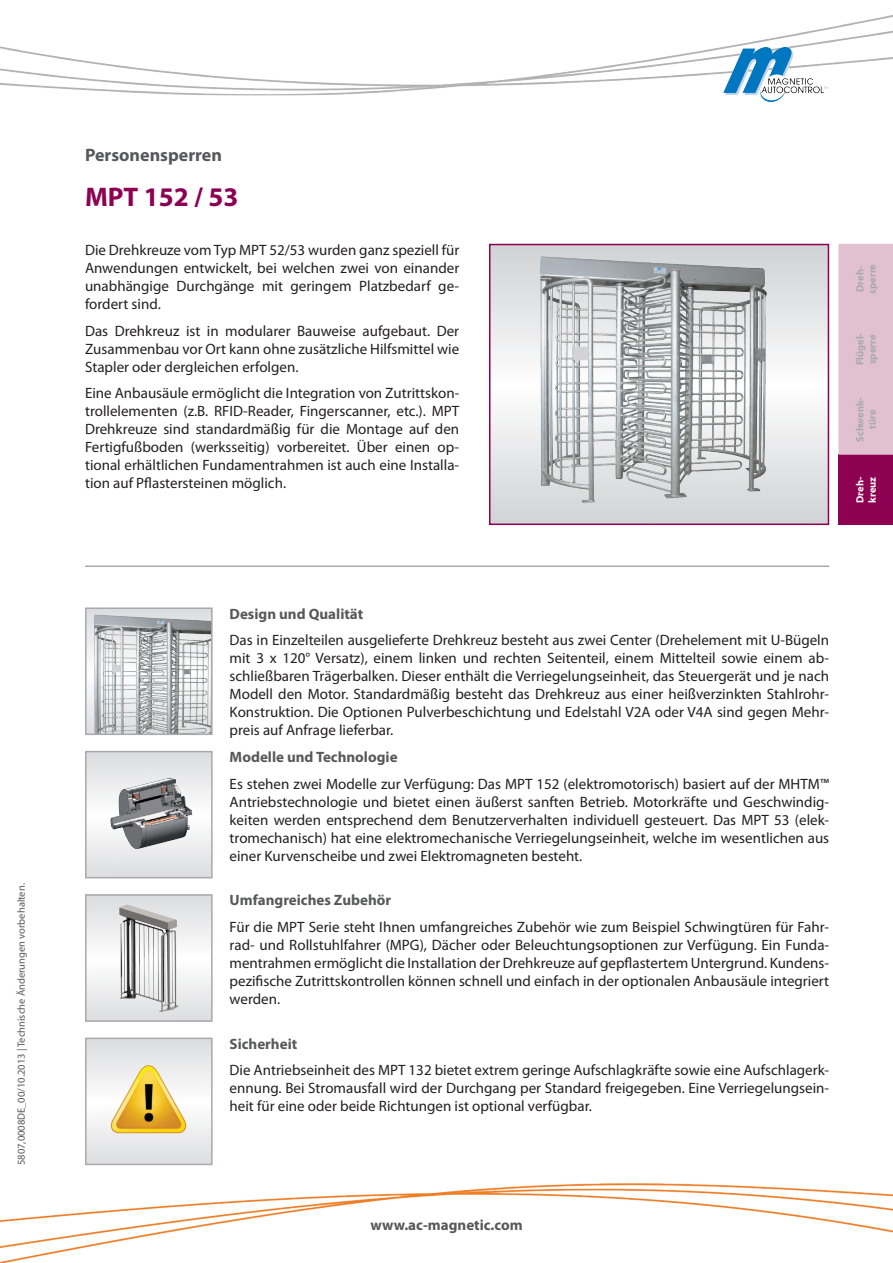
<style>
.page{position:relative;width:893px;height:1263px;background:#fff}
.page>*{position:absolute;margin:0;border:0;box-sizing:border-box;transform-origin:0 0}
.t1{font:700 27px "Myriad Pro";color:#8d0052}
.t2{font:700 18px "Myriad Pro";color:#57585a}
.t3{font:15px/18px "Myriad Pro";color:#231f20;text-align:justify}
.t4{font:700 15px "Myriad Pro";color:#57585a}
.t5{font:10.5px "Myriad Pro";color:#57585a}
.t6{font:700 10.35px/12.5px "Myriad Pro";color:#a8a9ad}
.t7{font:700 10.35px/12.5px "Myriad Pro";color:#fff}
</style>
<div class="page">
<svg style="left:88px;top:1040px;width:122px;height:122px"></svg>
<img style="left:96px;top:1059px;width:106px;height:85px">
<div style="left:85px;top:1037px;width:128px;height:128px;border:2px solid #a8a9ad"></div>
<svg style="left:88px;top:897px;width:122px;height:122px"></svg>
<img style="left:119px;top:905px;width:59px;height:106px">
<div style="left:85px;top:894px;width:128px;height:128px;border:2px solid #a8a9ad"></div>
<img style="left:0;top:1183px;width:893px;height:80px">
<svg style="left:492px;top:247px;width:334px;height:275px"></svg>
<img style="left:506px;top:247px;width:306px;height:275px">
<div style="left:489px;top:244px;width:340px;height:281px;border:2px solid #8d0052"></div>
<img style="left:0;top:15px;width:893px;height:80px">
<img style="left:723px;top:48px;width:105px;height:54px">
<img style="left:88px;top:610px;width:122px;height:122px">
<div style="left:85px;top:607px;width:128px;height:128px;border:2px solid #a8a9ad"></div>
<img style="left:88px;top:754px;width:122px;height:121px">
<div style="left:85px;top:751px;width:128px;height:127px;border:2px solid #a8a9ad"></div>
<hr style="left:85px;top:565px;width:744px;height:2px;background:#a8a9ad">
<div style="left:838px;top:455px;width:55px;height:70px;background:#8d0052"></div>
<div style="left:838px;top:244px;width:55px;height:211px;background:#e1c1d0"></div>
<p class="t5" style="left:15px;top:1165px;width:283px;rotate:-90deg">5807,0008DE_00/10.2013 | Technische Änderungen vorbehalten.</p>
<p class="t2" style="left:85px;top:143px;width:138px">Personensperren</p>
<h1 class="t1" style="left:85px;top:179px;width:155px">MPT 152 / 53</h1>
<p class="t3" style="left:85px;top:241px;width:376px">Die Drehkreuze vom Typ MPT 52/53 wurden ganz speziell für Anwendungen entwickelt, bei welchen zwei von einander unabhängige Durchgänge mit geringem Platzbedarf ge&shy;fordert sind.</p>
<p class="t3" style="left:85px;top:321px;width:376px">Das Drehkreuz ist in modularer Bauweise aufgebaut. Der Zusammenbau vor Ort kann ohne zusätzliche Hilfsmittel wie Stapler oder dergleichen erfolgen.</p>
<p class="t3" style="left:85px;top:384px;width:376px">Eine Anbausäule ermöglicht die Integration von Zutrittskon&shy;trollelementen (z.B. RFID-Reader, Fingerscanner, etc.). MPT Drehkreuze sind standardmäßig für die Montage auf den Fertigfußboden (werksseitig) vorbereitet. Über einen op&shy;tional erhältlichen Fundamentrahmen ist auch eine Installa&shy;tion auf Pflastersteinen möglich.</p>
<p class="t6" style="left:853px;top:294px;width:31px;rotate:-90deg">Dreh&shy;sperre</p>
<p class="t6" style="left:853px;top:365px;width:34px;rotate:-90deg">Flügel&shy;sperre</p>
<p class="t6" style="left:853px;top:442px;width:46px;text-align:center;rotate:-90deg">Schwenk&shy;türe</p>
<p class="t7" style="left:853px;top:503px;width:28px;rotate:-90deg">Dreh&shy;kreuz</p>
<p class="t4" style="left:230px;top:604px;width:135px">Design und Qualität</p>
<p class="t3" style="left:230px;top:631px;width:601px">Das in Einzelteilen ausgelieferte Drehkreuz besteht aus zwei Center (Drehelement mit U-Bügeln mit 3 x 120° Versatz), einem linken und rechten Seitenteil, einem Mittelteil sowie einem ab&shy;schließbaren Trägerbalken. Dieser enthält die Verriegelungseinheit, das Steuergerät und je nach Modell den Motor. Standardmäßig besteht das Drehkreuz aus einer heißverzinkten Stahlrohr-Konstruktion. Die Optionen Pulverbeschichtung und Edelstahl V2A oder V4A sind gegen Mehr&shy;preis auf Anfrage lieferbar.</p>
<p class="t4" style="left:230px;top:747px;width:169px">Modelle und Technologie</p>
<p class="t3" style="left:230px;top:774px;width:601px">Es stehen zwei Modelle zur Verfügung: Das MPT 152 (elektromotorisch) basiert auf der MHTM™ Antriebstechnologie und bietet einen äußerst sanften Betrieb. Motorkräfte und Geschwindig&shy;keiten werden entsprechend dem Benutzerverhalten individuell gesteuert. Das MPT 53 (elek&shy;tromechanisch) hat eine elektromechanische Verriegelungseinheit, welche im wesentlichen aus einer Kurvenscheibe und zwei Elektromagneten besteht.</p>
<p class="t4" style="left:230px;top:891px;width:163px">Umfangreiches Zubehör</p>
<p class="t3" style="left:230px;top:918px;width:601px">Für die MPT Serie steht Ihnen umfangreiches Zubehör wie zum Beispiel Schwingtüren für Fahr&shy;rad- und Rollstuhlfahrer (MPG), Dächer oder Beleuchtungsoptionen zur Verfügung. Ein Funda&shy;mentrahmen ermöglicht die Installation der Drehkreuze auf gepflastertem Untergrund. Kundens&shy;pezifische Zutrittskontrollen können schnell und einfach in der optionalen Anbausäule integriert werden.</p>
<p class="t4" style="left:230px;top:1034px;width:69px">Sicherheit</p>
<p class="t3" style="left:230px;top:1061px;width:601px">Die Antriebseinheit des MPT 132 bietet extrem geringe Aufschlagkräfte sowie eine Aufschlagerk&shy;ennung. Bei Stromausfall wird der Durchgang per Standard freigegeben. Eine Verriegelungsein&shy;heit für eine oder beide Richtungen ist optional verfügbar.</p>
<p class="t4" style="left:370px;top:1215px;width:154px">www.ac-magnetic.com</p>
</div>
